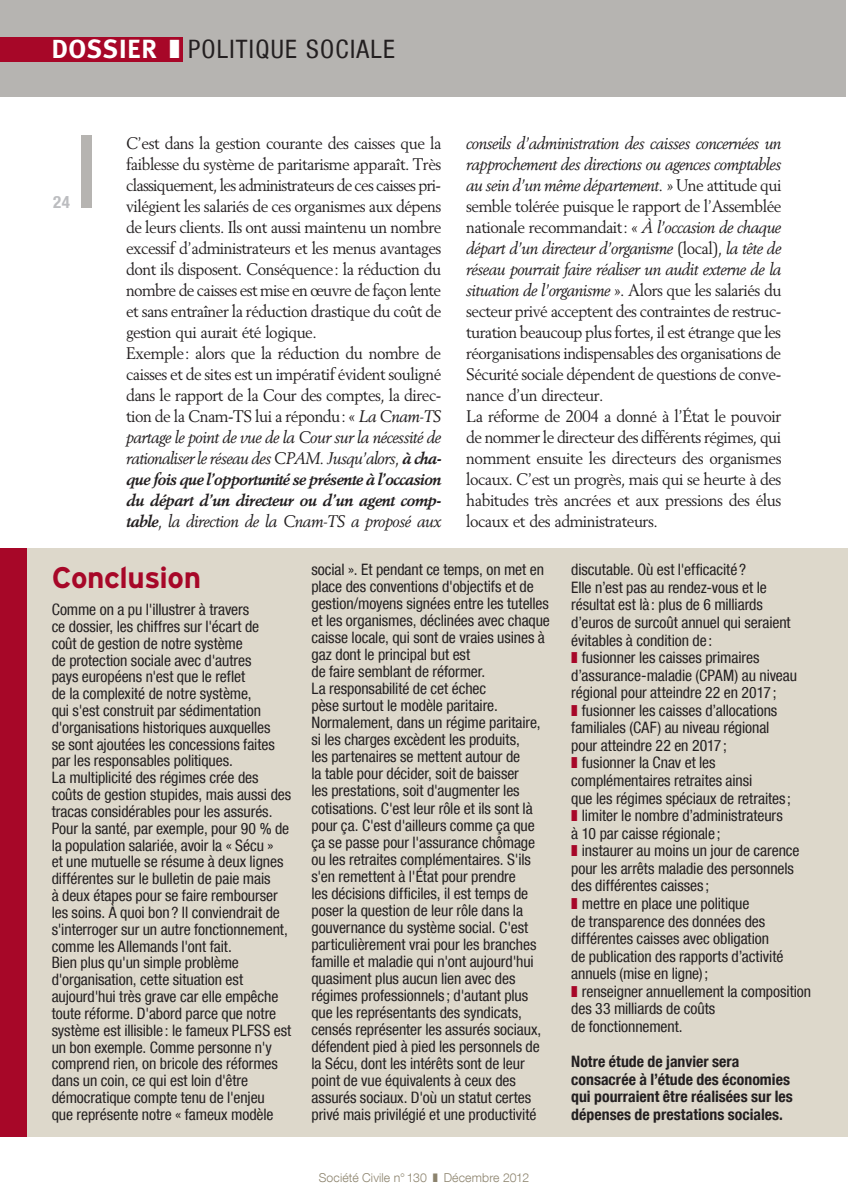
<style>
.page{position:relative;width:848px;height:1195px;background:#fff}
.page>*{position:absolute;margin:0;border:0;box-sizing:border-box;transform-origin:0 0}
.t1{font:700 29.75px "Interstate";letter-spacing:-.015em;color:#a70728}
.t2{font:700 26.25px "Meta";color:#fff}
.t3{font:condensed 25.38px "Helvetica Neue LT Com";letter-spacing:.05em;color:#231f20}
.t4{font:700 condensed 16.97px "Helvetica Neue LT Com";color:#bcbdc0}
.t5{font:16.62px/21px "Berling LT Std";letter-spacing:-.03em;color:#231f20;scale:.95 1}
.t6{font:condensed 15.75px/17px "Helvetica Neue LT Com";letter-spacing:-.005em;color:#231f20}
.t7{font:700 condensed 15.75px/17.5px "Helvetica Neue LT Com";letter-spacing:.005em;color:#231f20}
.t8{font:300 12.25px "Helvetica Neue LT Com";letter-spacing:.01em;color:#8c836d}
.s1{font-family:"Meta";font-weight:700;font-stretch:normal;font-size:26.25px;color:#fff}
.s2{color:#fff}
.s3{font-style:italic}
.s4{font-weight:700;font-style:italic}
.s5{color:#a70728}
</style>
<div class="page">
<div style="left:82px;top:135px;width:10px;height:73px;background:#b6b4b1"></div>
<div style="left:0;top:0;width:845px;height:96px;background:#b6b4b1"></div>
<div style="left:0;top:37px;width:183px;height:25px;background:#a70728"></div>
<div style="left:2px;top:548px;width:845px;height:588px;background:#ddd8cb"></div>
<div style="left:0;top:548px;width:27px;height:588px;background:#a70728"></div>
<p class="t2" style="left:52px;top:34px;width:16px">DOSSIE</p>
<p class="t3" style="left:142px;top:34px;width:254px"><span class="s1">R</span> <span class="s2">❚</span> Politique sociale</p>
<p class="t5" style="left:126px;top:132px;width:333px">C’est dans la gestion courante des caisses que la faiblesse du système de paritarisme apparaît. Très classiquement, les administrateurs de ces caisses pri&shy;vilégient les salariés de ces organismes aux dépens de leurs clients. Ils ont aussi maintenu un nombre excessif d’administrateurs et les menus avantages dont ils disposent. Conséquence: la réduction du nombre de caisses est mise en œuvre de façon lente et sans entraîner la réduction drastique du coût de gestion qui aurait été logique.<br>Exemple: alors que la réduction du nombre de caisses et de sites est un impératif évident souligné dans le rapport de la Cour des comptes, la direc&shy;tion de la Cnam-TS lui a répondu: « <span class="s3">La Cnam-TS partage le point de vue de la Cour sur la nécessité de rationaliser le réseau des CPAM. Jusqu’alors,</span> <span class="s4">à cha&shy;que fois que l’opportunité se présente à l’occasion du départ d’un directeur ou d’un agent comp&shy;table</span><span class="s3">, la direction de la Cnam-TS a proposé aux</span></p>
<p class="t5" style="left:466px;top:132px;width:333px"><span class="s3">conseils d’administration des caisses concernées un rapprochement des directions ou agences comptables au sein d’un même département.</span> » Une attitude qui semble tolérée puisque le rapport de l’Assemblée nationale recommandait: « <span class="s3">À l’occasion de chaque départ d’un directeur d’organisme</span> (local)<span class="s3">, la tête de réseau pourrait faire réaliser un audit externe de la situation de l’organisme</span> ». Alors que les salariés du secteur privé acceptent des contraintes de restruc&shy;turation beaucoup plus fortes, il est étrange que les réorganisations indispensables des organisations de Sécurité sociale dépendent de questions de conve&shy;nance d’un directeur.<br>La réforme de 2004 a donné à l’État le pouvoir de nommer le directeur des différents régimes, qui nomment ensuite les directeurs des organismes locaux. C’est un progrès, mais qui se heurte à des habitudes très ancrées et aux pressions des élus locaux et des administrateurs.</p>
<p class="t1" style="left:52px;top:561px;width:151px">Conclusion</p>
<p class="t6" style="left:52px;top:601px;width:241px">Comme on a pu l'illustrer à travers<br>ce dossier, les chiffres sur l'écart de<br>coût de gestion de notre système<br>de protection sociale avec d'autres<br>pays européens n'est que le reflet<br>de la complexité de notre système,<br>qui s'est construit par sédimentation d'organisations historiques auxquelles<br>se sont ajoutées les concessions faites par les responsables politiques.<br>La multiplicité des régimes crée des coûts de gestion stupides, mais aussi des tracas considérables pour les assurés.<br>Pour la santé, par exemple, pour 90 % de la population salariée, avoir la « Sécu »<br>et une mutuelle se résume à deux lignes différentes sur le bulletin de paie mais<br>à deux étapes pour se faire rembourser les soins. À quoi bon? Il conviendrait de s'interroger sur un autre fonctionnement, comme les Allemands l'ont fait.<br>Bien plus qu'un simple problème d'organisation, cette situation est aujourd'hui très grave car elle empêche toute réforme. D'abord parce que notre système est illisible: le fameux PLFSS est un bon exemple. Comme personne n'y comprend rien, on bricole des réformes dans un coin, ce qui est loin d'être démocratique compte tenu de l'enjeu<br>que représente notre « fameux modèle</p>
<p class="t4" style="left:53px;top:192px;width:18px">24</p>
<p class="t6" style="left:311px;top:561px;width:240px">social ». Et pendant ce temps, on met en place des conventions d'objectifs et de gestion/moyens signées entre les tutelles et les organismes, déclinées avec chaque caisse locale, qui sont de vraies usines à gaz dont le principal but est<br>de faire semblant de réformer.<br>La responsabilité de cet échec<br>pèse surtout le modèle paritaire.<br>Normalement, dans un régime paritaire, si les charges excèdent les produits,<br>les partenaires se mettent autour de<br>la table pour décider, soit de baisser<br>les prestations, soit d'augmenter les cotisations. C'est leur rôle et ils sont là pour ça. C'est d'ailleurs comme ça que ça se passe pour l'assurance chômage ou les retraites complémentaires. S'ils s'en remettent à l'État pour prendre<br>les décisions difficiles, il est temps de poser la question de leur rôle dans la gouvernance du système social. C'est particulièrement vrai pour les branches famille et maladie qui n'ont aujourd'hui quasiment plus aucun lien avec des régimes professionnels ; d'autant plus que les représentants des syndicats, censés représenter les assurés sociaux, défendent pied à pied les personnels de la Sécu, dont les intérêts sont de leur point de vue équivalents à ceux des assurés sociaux. D'où un statut certes privé mais privilégié et une productivité</p>
<p class="t6" style="left:571px;top:561px;width:241px;line-height:17.5px">discutable. Où est l'efficacité?<br>Elle n’est pas au rendez-vous et le résultat est là: plus de 6 milliards<br>d’euros de surcoût annuel qui seraient évitables à condition de:<br><span class="s5">❚</span> fusionner les caisses primaires d’assurance-maladie (CPAM) au niveau régional pour atteindre 22 en 2017;<br><span class="s5">❚</span> fusionner les caisses d’allocations familiales (CAF) au niveau régional<br>pour atteindre 22 en 2017;<br><span class="s5">❚</span> fusionner la Cnav et les complémentaires retraites ainsi<br>que les régimes spéciaux de retraites ;<br><span class="s5">❚</span> limiter le nombre d’administrateurs<br>à 10 par caisse régionale;<br><span class="s5">❚</span> instaurer au moins un jour de carence pour les arrêts maladie des personnels des différentes caisses;<br><span class="s5">❚</span> mettre en place une politique<br>de transparence des données des différentes caisses avec obligation<br>de publication des rapports d’activité annuels (mise en ligne);<br><span class="s5">❚</span> renseigner annuellement la composition des 33 milliards de coûts<br>de fonctionnement.</p>
<p class="t7" style="left:571px;top:1053px;width:223px">Notre étude de janvier sera consacrée à l’étude des économies qui pourraient être réalisées sur les dépenses de prestations sociales.</p>
<p class="t8" style="left:319px;top:1169px;width:212px">Société Civile n° 130 ❚ Décembre 2012</p>
</div>
